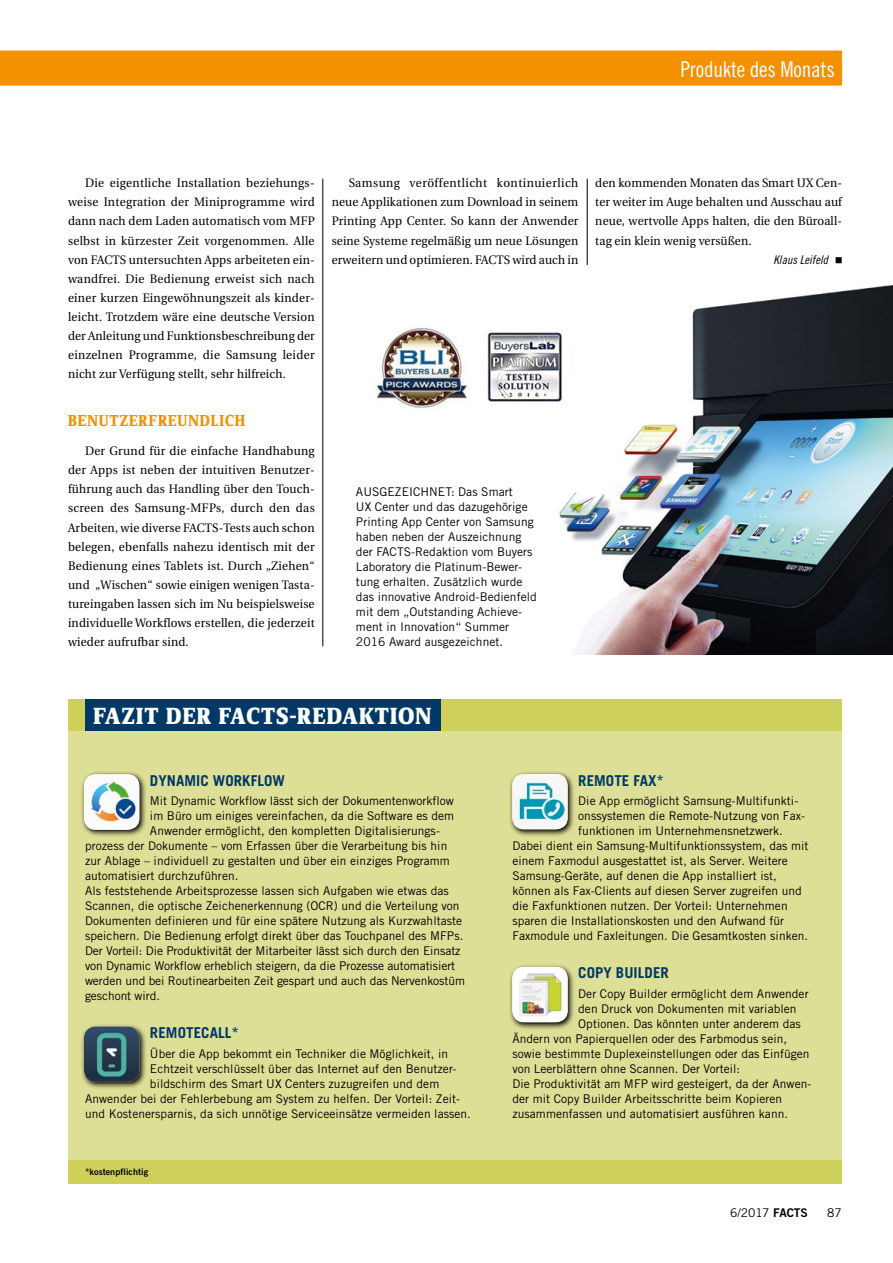
<style>
.page{position:relative;width:893px;height:1263px;background:#fff}
.page>*{position:absolute;margin:0;border:0;box-sizing:border-box;transform-origin:0 0}
.t1{font:800 24.3px "Zine Serif Dis";letter-spacing:.04em;color:#fff}
.t2{font:21.75px "Trade Gothic Cond Eighteen";letter-spacing:-.01em;color:#fff}
.t3{font:700 16.5px "Zine Serif Dis";letter-spacing:.05em;color:#f39100}
.t4{font:700 15px "Trade Gothic";letter-spacing:.005em;color:#003967}
.t5{font:12.3px/19.2px "Utopia";letter-spacing:.01em;color:#000;text-align:justify;scale:.95 1}
.t6{font:12px/15px "Trade Gothic";letter-spacing:.005em;color:#000}
.t7{font:12px "Trade Gothic Cond Eighteen Obl";letter-spacing:.005em;color:#000}
.t8{font:9px "Trade Gothic Bold Two";letter-spacing:.005em;color:#000}
.s1{font-family:"Trade Gothic Bold Two"}
</style>
<div class="page">
<hr style="left:587px;top:179px;width:1px;height:86px;background:#000">
<div style="left:0;top:50px;width:842px;height:36px;background:#f39100"></div>
<div style="left:68px;top:710px;width:774px;height:465px;background:#dedf96"></div>
<div style="left:68px;top:1160px;width:774px;height:24px;background:#ced059"></div>
<div style="left:68px;top:699px;width:774px;height:32px;background:#ced059"></div>
<div style="left:85px;top:699px;width:356px;height:32px;background:#003967"></div>
<svg style="left:81px;top:771px;width:65px;height:66px"></svg>
<img style="left:84px;top:774px;width:55px;height:56px">
<svg style="left:81px;top:1024px;width:65px;height:65px"></svg>
<img style="left:84px;top:1026px;width:55px;height:56px">
<svg style="left:509px;top:964px;width:65px;height:66px"></svg>
<img style="left:512px;top:967px;width:56px;height:55px">
<svg style="left:509px;top:771px;width:65px;height:66px"></svg>
<img style="left:512px;top:774px;width:56px;height:55px">
<hr style="left:322px;top:179px;width:1px;height:467px;background:#000">
<img style="left:559px;top:285px;width:334px;height:369px">
<img style="left:487px;top:315px;width:90px;height:104px">
<img style="left:376px;top:328px;width:92px;height:80px">
<h2 class="t2" style="left:680px;top:56px;width:156px">Produkte des Monats</h2>
<p class="t5" style="left:68px;top:174px;width:261px;text-indent:17px">Die eigentliche Installation beziehungs&shy;weise Integration der Miniprogramme wird dann nach dem Laden automatisch vom MFP selbst in kürzester Zeit vorgenommen. Alle von FACTS untersuchten Apps arbeiteten ein&shy;wandfrei. Die Bedienung erweist sich nach einer kurzen Eingewöhnungszeit als kinder&shy;leicht. Trotzdem wäre eine deutsche Version der Anleitung und Funktionsbeschreibung der einzelnen Programme, die Samsung leider nicht zur Verfügung stellt, sehr hilfreich.</p>
<h3 class="t3" style="left:68px;top:412px;width:179px">BENUTZERFREUNDLICH</h3>
<p class="t5" style="left:68px;top:441px;width:261px;text-indent:17px">Der Grund für die einfache Handhabung der Apps ist neben der intuitiven Benutzer&shy;führung auch das Handling über den Touch&shy;screen des Samsung-MFPs, durch den das Arbeiten, wie diverse FACTS-Tests auch schon belegen, ebenfalls nahezu identisch mit der Bedienung eines Tablets ist. Durch „Ziehen“ und „Wischen“ sowie einigen wenigen Tasta&shy;tureingaben lassen sich im Nu beispielsweise individuelle Workflows erstellen, die jederzeit wieder aufrufbar sind.</p>
<p class="t5" style="left:332px;top:174px;width:261px;text-indent:17px">Samsung veröffentlicht kontinuierlich neue Applikationen zum Download in seinem Printing App Center. So kann der Anwender seine Systeme regelmäßig um neue Lösungen erweitern und optimieren. FACTS wird auch in</p>
<p class="t5" style="left:595px;top:174px;width:261px">den kommenden Monaten das Smart UX Cen&shy;ter weiter im Auge behalten und Ausschau auf neue, wertvolle Apps halten, die den Büroall&shy;tag ein klein wenig versüßen.</p>
<p class="t7" style="left:773px;top:252px;width:56px">Klaus Leifeld</p>
<p class="t6" style="left:356px;top:484px;width:182px">AUSGEZEICHNET: Das Smart<br>UX Center und das dazugehörige<br>Printing App Center von Samsung haben neben der Auszeichnung der FACTS-Redaktion vom Buyers<br>Laboratory die Platinum-Bewer&shy;tung erhalten. Zusätzlich wurde das innovative Android-Bedienfeld mit dem „Outstanding Achieve&shy;ment in Innovation“ Summer<br>2016 Award ausgezeichnet.</p>
<h1 class="t1" style="left:94px;top:703px;width:339px">FAZIT DER FACTS-REDAKTION</h1>
<p class="t4" style="left:150px;top:771px;width:137px">DYNAMIC WORKFLOW</p>
<p class="t6" style="left:150px;top:793px;width:305px">Mit Dynamic Workflow lässt sich der Dokumentenworkflow</p>
<p class="t6" style="left:150px;top:808px;width:306px">im Büro um einiges vereinfachen, da die Software es dem</p>
<p class="t6" style="left:150px;top:823px;width:292px">Anwender ermöglicht, den kompletten Digitalisierungs-</p>
<p class="t6" style="left:85px;top:838px;width:364px">prozess der Dokumente – vom Erfassen über die Verarbeitung bis hin</p>
<p class="t6" style="left:85px;top:853px;width:366px">zur Ablage – individuell zu gestalten und über ein einziges Programm</p>
<p class="t6" style="left:85px;top:868px;width:155px">automatisiert durchzuführen.</p>
<p class="t6" style="left:85px;top:883px;width:365px">Als feststehende Arbeitsprozesse lassen sich Aufgaben wie etwas das</p>
<p class="t6" style="left:85px;top:898px;width:376px">Scannen, die optische Zeichenerkennung (OCR) und die Verteilung von</p>
<p class="t6" style="left:85px;top:913px;width:379px">Dokumenten definieren und für eine spätere Nutzung als Kurzwahltaste</p>
<p class="t6" style="left:85px;top:928px;width:380px">speichern. Die Bedienung erfolgt direkt über das Touchpanel des MFPs.</p>
<p class="t6" style="left:85px;top:943px;width:377px">Der Vorteil: Die Produktivität der Mitarbeiter lässt sich durch den Einsatz</p>
<p class="t6" style="left:85px;top:958px;width:372px">von Dynamic Workflow erheblich steigern, da die Prozesse automatisiert</p>
<p class="t6" style="left:85px;top:973px;width:381px">werden und bei Routinearbeiten Zeit gespart und auch das Nervenkostüm</p>
<p class="t6" style="left:85px;top:988px;width:77px">geschont wird.</p>
<p class="t4" style="left:150px;top:1024px;width:91px">REMOTECALL*</p>
<p class="t6" style="left:150px;top:1046px;width:300px">Über die App bekommt ein Techniker die Möglichkeit, in</p>
<p class="t6" style="left:150px;top:1061px;width:308px">Echtzeit verschlüsselt über das Internet auf den Benutzer-</p>
<p class="t6" style="left:150px;top:1076px;width:291px">bildschirm des Smart UX Centers zuzugreifen und dem</p>
<p class="t6" style="left:85px;top:1091px;width:377px">Anwender bei der Fehlerbebung am System zu helfen. Der Vorteil: Zeit-</p>
<p class="t6" style="left:85px;top:1106px;width:387px">und Kostenersparnis, da sich unnötige Serviceeinsätze vermeiden lassen.</p>
<p class="t8" style="left:85px;top:1167px;width:65px">*kostenpflichtig</p>
<p class="t4" style="left:578px;top:771px;width:87px">REMOTE FAX*</p>
<p class="t6" style="left:578px;top:793px;width:222px">Die App ermöglicht Samsung-Multifunkti-</p>
<p class="t6" style="left:578px;top:808px;width:228px">onssystemen die Remote-Nutzung von Fax-</p>
<p class="t6" style="left:578px;top:823px;width:206px">funktionen im Unternehmensnetzwerk.</p>
<p class="t6" style="left:512px;top:838px;width:298px">Dabei dient ein Samsung-Multifunktionssystem, das mit</p>
<p class="t6" style="left:512px;top:853px;width:277px">einem Faxmodul ausgestattet ist, als Server. Weitere</p>
<p class="t6" style="left:512px;top:868px;width:266px">Samsung-Geräte, auf denen die App installiert ist,</p>
<p class="t6" style="left:512px;top:883px;width:291px">können als Fax-Clients auf diesen Server zugreifen und</p>
<p class="t6" style="left:512px;top:898px;width:277px">die Faxfunktionen nutzen. Der Vorteil: Unternehmen</p>
<p class="t6" style="left:512px;top:913px;width:273px">sparen die Installationskosten und den Aufwand für</p>
<p class="t6" style="left:512px;top:928px;width:297px">Faxmodule und Faxleitungen. Die Gesamtkosten sinken.</p>
<p class="t4" style="left:578px;top:964px;width:92px">COPY BUILDER</p>
<p class="t6" style="left:578px;top:986px;width:232px">Der Copy Builder ermöglicht dem Anwender</p>
<p class="t6" style="left:578px;top:1001px;width:220px">den Druck von Dokumenten mit variablen</p>
<p class="t6" style="left:578px;top:1016px;width:224px">Optionen. Das könnten unter anderem das</p>
<p class="t6" style="left:512px;top:1031px;width:276px">Ändern von Papierquellen oder des Farbmodus sein,</p>
<p class="t6" style="left:512px;top:1046px;width:299px">sowie bestimmte Duplexeinstellungen oder das Einfügen</p>
<p class="t6" style="left:512px;top:1061px;width:229px">von Leerblättern ohne Scannen. Der Vorteil:</p>
<p class="t6" style="left:512px;top:1076px;width:301px">Die Produktivität am MFP wird gesteigert, da der Anwen-</p>
<p class="t6" style="left:512px;top:1091px;width:271px">der mit Copy Builder Arbeitsschritte beim Kopieren</p>
<p class="t6" style="left:512px;top:1106px;width:277px">zusammenfassen und automatisiert ausführen kann.</p>
<p class="t6" style="left:730px;top:1205px;width:79px">6/2017 <span class="s1">FACTS</span></p>
<p class="t6" style="left:827px;top:1205px;width:16px">87</p>
</div>
